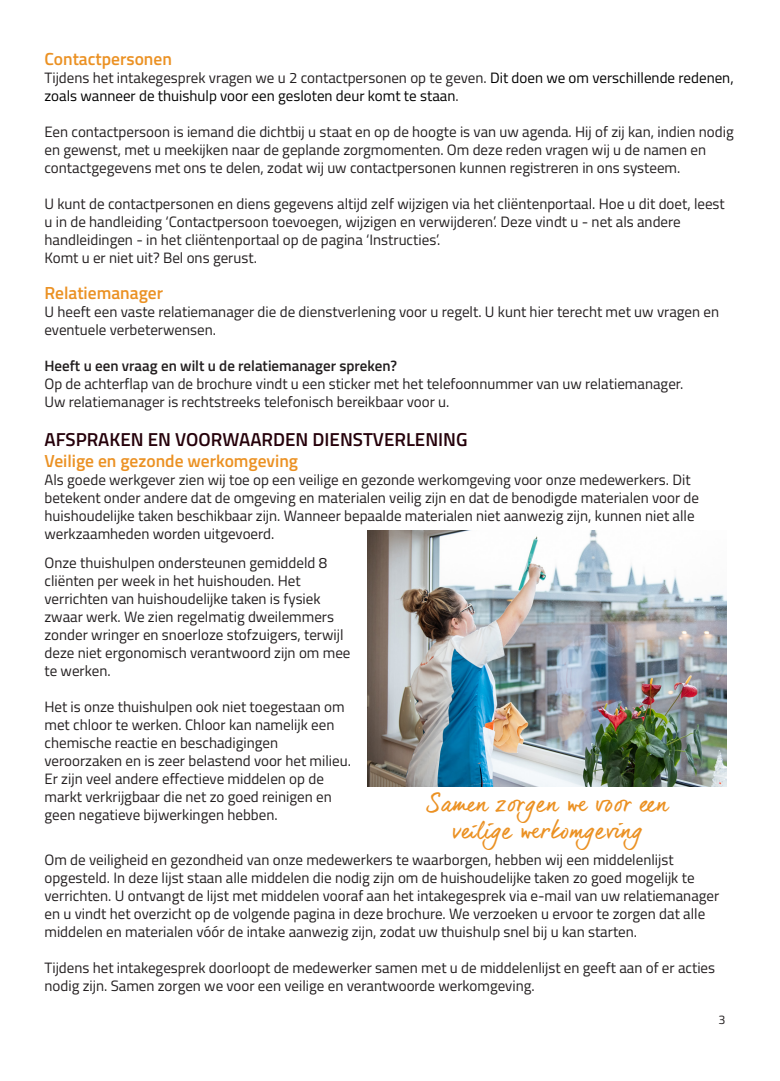
<style>
.page{position:relative;width:780px;height:1081px;background:#fff}
.page>*{position:absolute;margin:0;border:0;box-sizing:border-box;transform-origin:0 0}
.t1{font:23.38px "dear Joe 6";color:#eb9123;scale:.96 1}
.t2{font:600 18.75px "Titillium Web";color:#25010a}
.t3{font:600 17.5px "Titillium Web";color:#eb9123}
.t4{font:15px/18px "Titillium Web";color:#231f20}
.t5{font:15px/18px "Titillium Web";color:#000}
.t6{font:600 15px "Titillium Web";color:#231f20}
.t7{font:12.5px "Titillium Web";color:#231f20}
.s1{color:#231f20}
</style>
<div class="page">
<img style="left:368px;top:531px;width:358px;height:255px">
<p class="t3" style="left:44px;top:46px;width:129px">Contactpersonen</p>
<p class="t5" style="left:44px;top:68px;width:690px"><span class="s1">Tijdens het intakegesprek vragen we u 2 contactpersonen op te geven.</span> Dit doen we om verschillende redenen, zoals wanneer de thuishulp voor een gesloten deur komt te staan<span class="s1">.</span></p>
<p class="t4" style="left:44px;top:122px;width:690px">Een contactpersoon is iemand die dichtbij u staat en op de hoogte is van uw agenda. Hij of zij kan, indien nodig en gewenst, met u meekijken naar de geplande zorgmomenten. Om deze reden vragen wij u de namen en contactgegevens met ons te delen, zodat wij uw contactpersonen kunnen registreren in ons systeem.</p>
<p class="t4" style="left:44px;top:194px;width:681px">U kunt de contactpersonen en diens gegevens altijd zelf wijzigen via het cliëntenportaal. Hoe u dit doet, leest u in de handleiding ‘Contactpersoon toevoegen, wijzigen en verwijderen’. Deze vindt u - net als andere</p>
<p class="t4" style="left:44px;top:230px;width:397px">handleidingen - in het cliëntenportaal op de pagina ‘Instructies’.</p>
<p class="t4" style="left:44px;top:248px;width:214px">Komt u er niet uit? Bel ons gerust.</p>
<p class="t3" style="left:44px;top:280px;width:120px">Relatiemanager</p>
<p class="t4" style="left:44px;top:302px;width:676px">U heeft een vaste relatiemanager die de dienstverlening voor u regelt. U kunt hier terecht met uw vragen en eventuele verbeterwensen.</p>
<p class="t6" style="left:44px;top:355px;width:354px">Heeft u een vraag en wilt u de relatiemanager spreken?</p>
<p class="t4" style="left:44px;top:374px;width:640px">Op de achterflap van de brochure vindt u een sticker met het telefoonnummer van uw relatiemanager.</p>
<p class="t4" style="left:44px;top:392px;width:406px">Uw relatiemanager is rechtstreeks telefonisch bereikbaar voor u.</p>
<p class="t2" style="left:44px;top:425px;width:424px">AFSPRAKEN EN VOORWAARDEN DIENSTVERLENING</p>
<p class="t3" style="left:44px;top:448px;width:255px">Veilige en gezonde werkomgeving</p>
<p class="t4" style="left:44px;top:470px;width:647px">Als goede werkgever zien wij toe op een veilige en gezonde werkomgeving voor onze medewerkers. Dit</p>
<p class="t4" style="left:44px;top:488px;width:656px">betekent onder andere dat de omgeving en materialen veilig zijn en dat de benodigde materialen voor de</p>
<p class="t4" style="left:44px;top:506px;width:651px">huishoudelijke taken beschikbaar zijn. Wanneer bepaalde materialen niet aanwezig zijn, kunnen niet alle werkzaamheden worden uitgevoerd.</p>
<p class="t4" style="left:44px;top:553px;width:284px">Onze thuishulpen ondersteunen gemiddeld 8</p>
<p class="t4" style="left:44px;top:571px;width:257px">cliënten per week in het huishouden. Het</p>
<p class="t4" style="left:44px;top:589px;width:307px">verrichten van huishoudelijke taken is fysiek zwaar werk. We zien regelmatig dweilemmers zonder wringer en snoerloze stofzuigers, terwijl deze niet ergonomisch verantwoord zijn om mee te werken.</p>
<p class="t4" style="left:44px;top:697px;width:302px">Het is onze thuishulpen ook niet toegestaan om met chloor te werken. Chloor kan namelijk een</p>
<p class="t4" style="left:44px;top:733px;width:235px">chemische reactie en beschadigingen</p>
<p class="t4" style="left:44px;top:751px;width:308px">veroorzaken en is zeer belastend voor het milieu.</p>
<p class="t4" style="left:44px;top:769px;width:289px">Er zijn veel andere effectieve middelen op de markt verkrijgbaar die net zo goed reinigen en geen negatieve bijwerkingen hebben.</p>
<p class="t1" style="left:426px;top:789px;width:253px">Samen zorgen we voor een</p>
<p class="t1" style="left:451px;top:816px;width:201px">veilige werkomgeving</p>
<p class="t4" style="left:44px;top:850px;width:630px">Om de veiligheid en gezondheid van onze medewerkers te waarborgen, hebben wij een middelenlijst</p>
<p class="t4" style="left:44px;top:868px;width:651px">opgesteld. In deze lijst staan alle middelen die nodig zijn om de huishoudelijke taken zo goed mogelijk te</p>
<p class="t4" style="left:44px;top:886px;width:676px">verrichten. U ontvangt de lijst met middelen vooraf aan het intakegesprek via e-mail van uw relatiemanager en u vindt het overzicht op de volgende pagina in deze brochure. We verzoeken u ervoor te zorgen dat alle middelen en materialen vóór de intake aanwezig zijn, zodat uw thuishulp snel bij u kan starten.</p>
<p class="t4" style="left:44px;top:958px;width:672px">Tijdens het intakegesprek doorloopt de medewerker samen met u de middelenlijst en geeft aan of er acties nodig zijn. Samen zorgen we voor een veilige en verantwoorde werkomgeving.</p>
<p class="t7" style="left:718px;top:1010px;width:8px">3</p>
</div>
